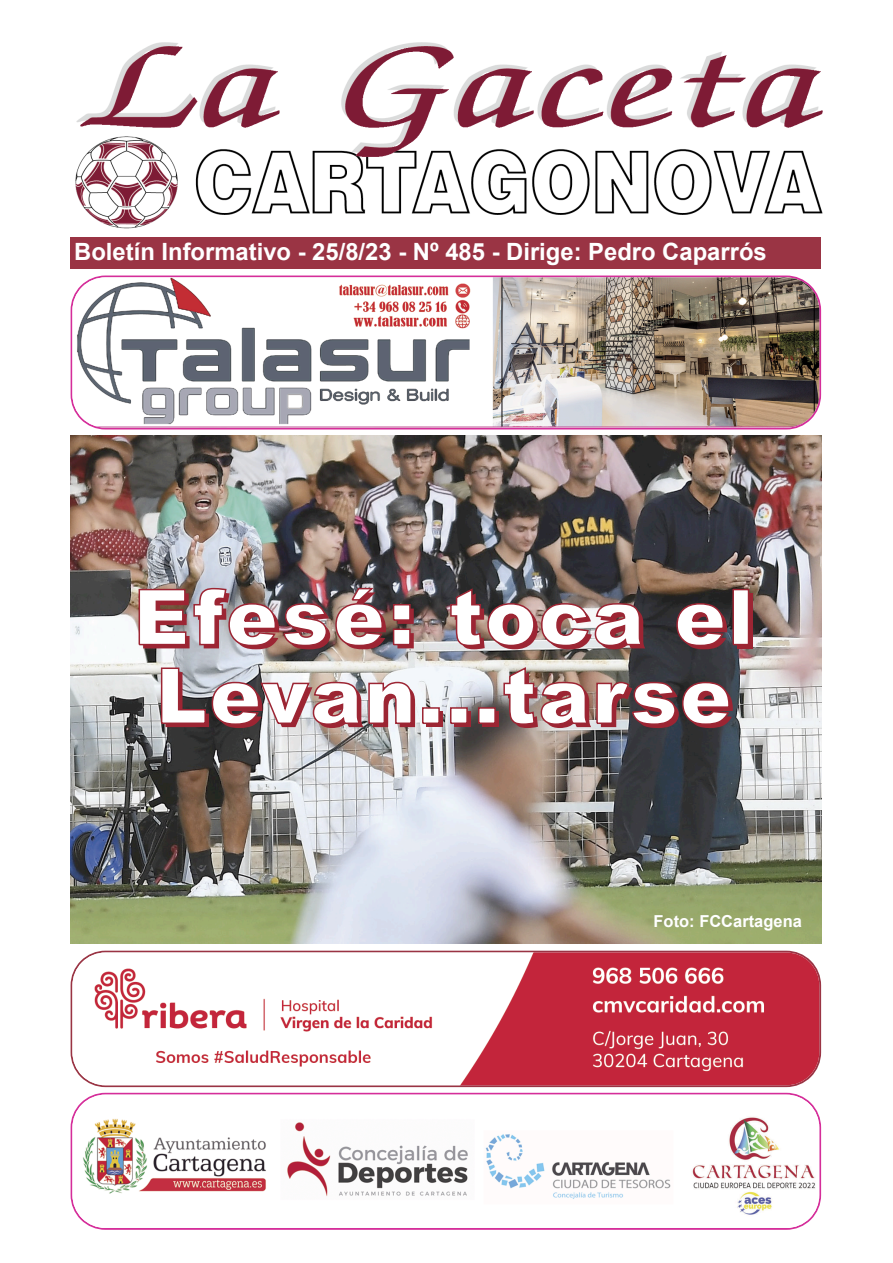
<style>
.page{position:relative;width:893px;height:1263px;background:#fff}
.page>*{position:absolute;margin:0;border:0;box-sizing:border-box;transform-origin:0 0}
.t1{font:900 76.8px/78.8px "Arial";letter-spacing:.03em;color:#9c2533}
.t2{font:700 23.85px "Arial";color:#fff}
.t3{font:700 16.5px "Arial";color:#fff}
</style>
<div class="page">
<img style="left:71px;top:436px;width:750px;height:508px">
<div style="left:71px;top:238px;width:750px;height:31px;background:#9a3444"></div>
<img style="left:138px;top:587px;width:273px;height:60px">
<img style="left:449px;top:587px;width:301px;height:60px">
<img style="left:160px;top:666px;width:570px;height:60px">
<svg style="left:71px;top:951px;width:750px;height:136px;background:#ba6e79"></svg>
<img style="left:72px;top:953px;width:747px;height:132px">
<svg style="left:71px;top:1093px;width:750px;height:137px;background:#e067b5"></svg>
<img style="left:72px;top:1095px;width:747px;height:133px">
<svg style="left:71px;top:276px;width:750px;height:154px;background:#de61b1"></svg>
<img style="left:72px;top:277px;width:747px;height:151px">
<img style="left:75px;top:42px;width:748px;height:187px">
<p class="t2" style="left:74px;top:239px;width:694px">Boletín Informativo - 25/8/23 - Nº 485 - Dirige: Pedro Caparrós</p>
<h1 class="t1" style="left:137px;top:579px;width:621px">Efesé: toca el<br>Levan...tarse</h1>
<p class="t3" style="left:653px;top:912px;width:150px">Foto: FCCartagena</p>
</div>
